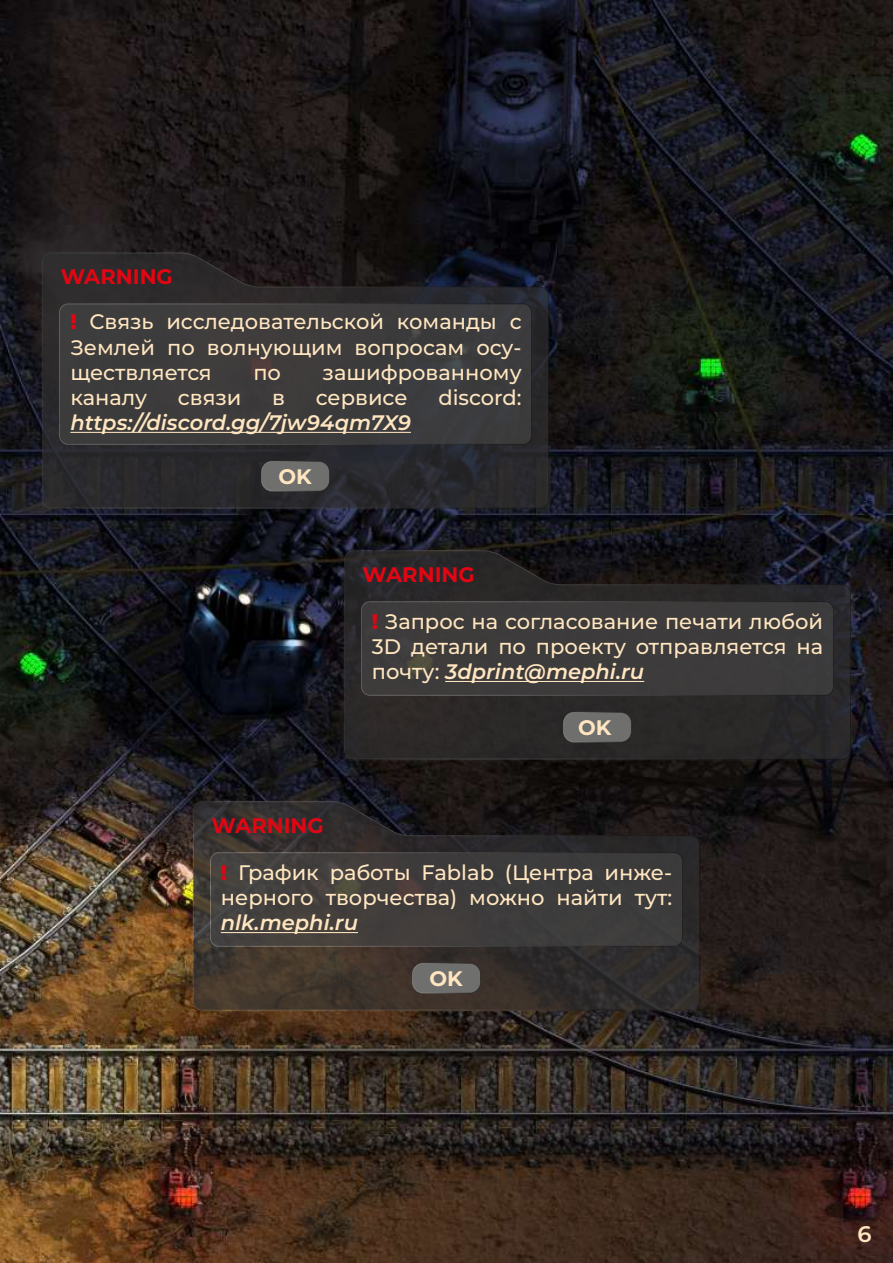
<style>
.page{position:relative;width:893px;height:1263px;background:#fff}
.page>*{position:absolute;margin:0;border:0;box-sizing:border-box;transform-origin:0 0}
.t1{font:600 22.5px "Montserrat";color:#ffe6c0}
.t2{font:500 21px/25.2px "Montserrat";color:#ffe6c0}
.t3{font:italic 600 21px "Montserrat";color:#ffe6c0}
.t4{font:700 21px "Montserrat";color:#e20613}
.t5{font:700 21px "Montserrat";color:#ffe6c0}
.s1{font-weight:700;color:#e20613}
.s2{font-weight:800;color:#e20613}
.s3{font-weight:600;font-style:italic}
</style>
<div class="page">
<img style="left:0;top:0;width:893px;height:1263px">
<img style="left:0;top:199px;width:603px;height:363px">
<svg style="left:42px;top:253px;width:507px;height:255px;background:#262528"></svg>
<div style="left:60px;top:304px;width:471px;height:140px;background:#414040;border-radius:9px"></div>
<div style="left:59px;top:304px;width:473px;height:140px;border:1px solid #fff;border-radius:9px"></div>
<hr style="left:70px;top:432px;width:341px;height:1px;background:#ffe6c0">
<div style="left:261px;top:461px;width:69px;height:30px;background:#6f6f6e;border-radius:11px"></div>
<div style="left:261px;top:461px;width:69px;height:30px;border:1px solid #fff;border-radius:11px"></div>
<img style="left:290px;top:496px;width:603px;height:317px">
<svg style="left:344px;top:550px;width:507px;height:209px;background:#252325"></svg>
<div style="left:361px;top:602px;width:472px;height:93px;background:#414040;border-radius:9px"></div>
<div style="left:361px;top:601px;width:473px;height:94px;border:1px solid #fff;border-radius:9px"></div>
<hr style="left:445px;top:681px;width:199px;height:1px;background:#ffe6c0">
<div style="left:563px;top:712px;width:68px;height:30px;background:#6f6f6e;border-radius:11px"></div>
<div style="left:563px;top:712px;width:69px;height:30px;border:1px solid #fff;border-radius:11px"></div>
<img style="left:139px;top:747px;width:615px;height:317px">
<svg style="left:193px;top:801px;width:507px;height:209px;background:#312b28"></svg>
<div style="left:210px;top:853px;width:472px;height:93px;background:#414040;border-radius:9px"></div>
<div style="left:210px;top:852px;width:473px;height:94px;border:1px solid #fff;border-radius:9px"></div>
<hr style="left:221px;top:932px;width:137px;height:1px;background:#ffe6c0">
<div style="left:412px;top:963px;width:68px;height:30px;background:#6f6f6e;border-radius:11px"></div>
<div style="left:412px;top:963px;width:69px;height:30px;border:1px solid #fff;border-radius:11px"></div>
<p class="t2" style="left:70px;top:254px;width:453px;line-height:45px;text-indent:-10px"><span class="s1">WARNING<br></span><span class="s2">!</span> Связь исследовательской команды с</p>
<p class="t2" style="left:70px;top:334px;width:453px">Землей по волнующим вопросам осу&shy;ществляется</p>
<p class="t2" style="left:253px;top:359px;width:29px">по</p>
<p class="t2" style="left:323px;top:359px;width:201px">зашифрованному</p>
<p class="t2" style="left:70px;top:384px;width:78px">каналу</p>
<p class="t2" style="left:178px;top:384px;width:65px">связи</p>
<p class="t2" style="left:272px;top:384px;width:14px">в</p>
<p class="t2" style="left:316px;top:384px;width:93px">сервисе</p>
<p class="t2" style="left:438px;top:384px;width:85px">discord:</p>
<p class="t3" style="left:70px;top:409px;width:342px">https://discord.gg/7jw94qm7X9</p>
<p class="t5" style="left:278px;top:462px;width:35px">OK</p>
<p class="t4" style="left:212px;top:812px;width:114px">WARNING</p>
<p class="t4" style="left:363px;top:561px;width:114px">WARNING</p>
<p class="t2" style="left:372px;top:608px;width:453px;text-align:justify"><span class="s2">!</span> Запрос на согласование печати любой 3D детали по проекту отправляется на почту: <span class="s3">3dprint@mephi.ru</span></p>
<p class="t5" style="left:578px;top:713px;width:35px">OK</p>
<p class="t2" style="left:221px;top:859px;width:453px"><span class="s2">!</span> График работы Fablab (Центра инже&shy;нерного творчества) можно найти тут:</p>
<p class="t3" style="left:221px;top:909px;width:139px">nlk.mephi.ru</p>
<p class="t5" style="left:429px;top:964px;width:35px">OK</p>
<p class="t1" style="left:858px;top:1219px;width:16px">6</p>
</div>
